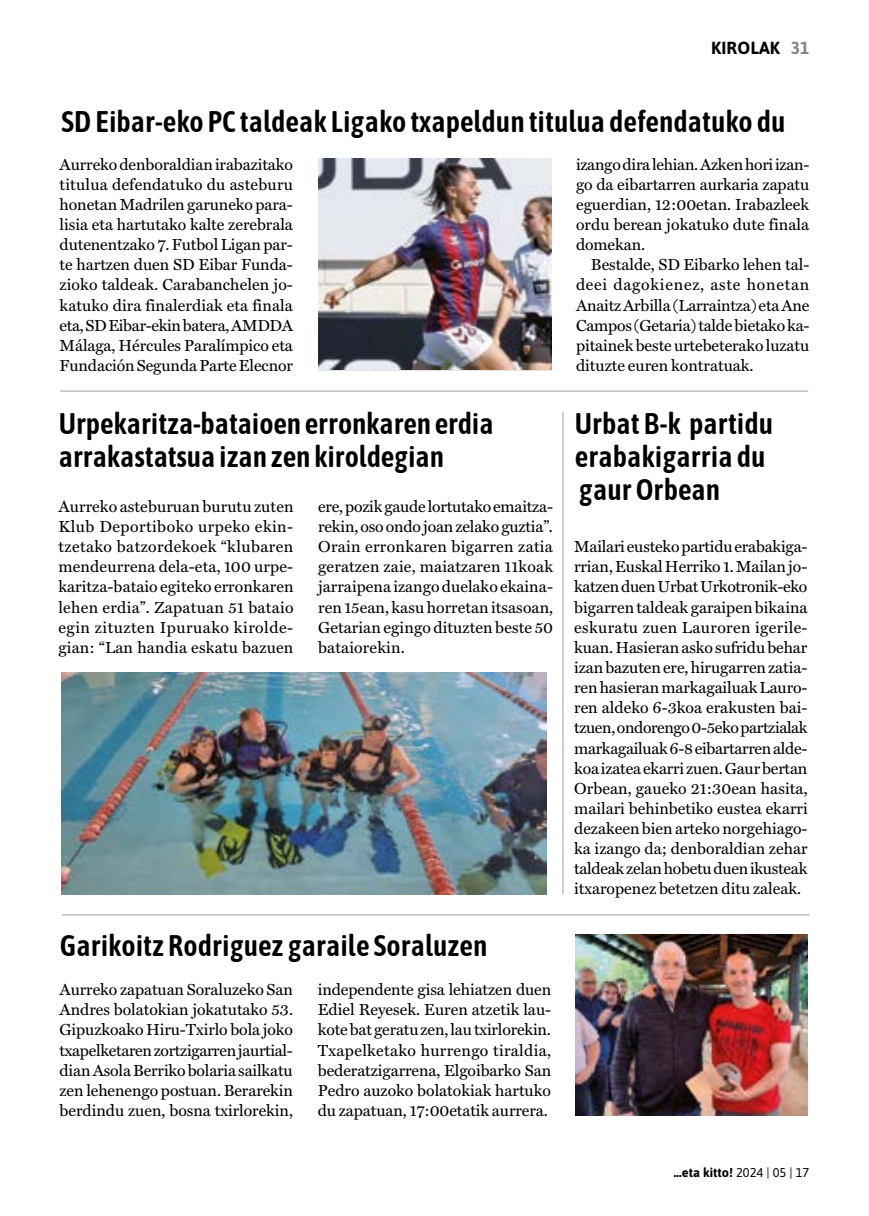
<style>
.page{position:relative;width:869px;height:1216px;background:#fff}
.page>*{position:absolute;margin:0;border:0;box-sizing:border-box;transform-origin:0 0}
.t1{font:600 29.75px/33.2px "Asap Condensed";color:#000}
.t2{font:700 17.5px "Asap";letter-spacing:.01em;color:#000}
.t3{font:16.1px/20.1px "Miller Text Roman";color:#000;text-align:justify}
.t4{font:700 12.78px "Asap";color:#000}
.s1{color:#878787}
.s2{font-weight:400}
</style>
<div class="page">
<hr style="left:61px;top:390px;width:746px;height:1px;background:#9d9d9c">
<hr style="left:562px;top:412px;width:1px;height:482px;background:#9d9d9c">
<img style="left:61px;top:673px;width:485px;height:221px">
<img style="left:318px;top:159px;width:233px;height:211px">
<hr style="left:62px;top:914px;width:746px;height:1px;background:#9d9d9c">
<img style="left:575px;top:934px;width:232px;height:181px">
<p class="t2" style="left:710px;top:36px;width:100px">KIROLAK <span class="s1">31</span></p>
<h1 class="t1" style="left:61px;top:104px;width:725px">SD Eibar-eko PC taldeak Ligako txapeldun titulua defendatuko du</h1>
<p class="t3" style="left:60px;top:154px;width:235px">Aurreko denboraldian irabazitako titulua defendatuko du asteburu honetan Madrilen garuneko para&shy;lisia eta hartutako kalte zerebrala dutenentzako 7. Futbol Ligan par&shy;te hartzen duen SD Eibar Funda&shy;zioko taldeak. Carabanchelen jo&shy;katuko dira finalerdiak eta finala eta, SD Eibar-ekin batera, AMDDA Málaga, Hércules Paralímpico eta Fundación Segunda Parte Elecnor</p>
<p class="t3" style="left:575px;top:154px;width:235px">izango dira lehian. Azken hori izan&shy;go da eibartarren aurkaria zapatu eguerdian, 12:00etan. Irabazleek ordu berean jokatuko dute finala domekan.</p>
<p class="t3" style="left:575px;top:254px;width:235px;text-indent:15px">Bestalde, SD Eibarko lehen tal&shy;deei dagokienez, aste honetan Anaitz Arbilla (Larraintza) eta Ane Campos (Getaria) talde bietako ka&shy;pitainek beste urtebeterako luzatu dituzte euren kontratuak.</p>
<h1 class="t1" style="left:59px;top:405px;width:436px">Urpekaritza-bataioen erronkaren erdia arrakastatsua izan zen kiroldegian</h1>
<p class="t3" style="left:58px;top:496px;width:236px">Aurreko asteburuan burutu zuten Klub Deportiboko urpeko ekin&shy;tzetako batzordekoek “klubaren mendeurrena dela-eta, 100 urpe&shy;karitza-bataio egiteko erronkaren lehen erdia”. Zapatuan 51 bataio egin zituzten Ipuruako kirolde&shy;gian: “Lan handia eskatu bazuen</p>
<p class="t3" style="left:318px;top:496px;width:236px">ere, pozik gaude lortutako emaitza&shy;rekin, oso ondo joan zelako guztia”.<br>Orain erronkaren bigarren zatia geratzen zaie, maiatzaren 11koak jarraipena izango duelako ekaina&shy;ren 15ean, kasu horretan itsasoan, Getarian egingo dituzten beste 50 bataiorekin.</p>
<h1 class="t1" style="left:60px;top:928px;width:428px">Garikoitz Rodriguez garaile Soraluzen</h1>
<p class="t3" style="left:60px;top:979px;width:235px">Aurreko zapatuan Soraluzeko San Andres bolatokian jokatutako 53.<br>Gipuzkoako Hiru-Txirlo bola joko txapelketaren zortzigarren jaurtial&shy;dian Asola Berriko bolaria sailkatu zen lehenengo postuan. Berarekin berdindu zuen, bosna txirlorekin,</p>
<p class="t3" style="left:317px;top:979px;width:235px">independente gisa lehiatzen duen Ediel Reyesek. Euren atzetik lau&shy;kote bat geratu zen, lau txirlorekin.<br>Txapelketako hurrengo tiraldia, bederatzigarrena, Elgoibarko San Pedro auzoko bolatokiak hartuko du zapatuan, 17:00etatik aurrera.</p>
<h1 class="t1" style="left:574px;top:405px;width:200px">Urbat B-k partidu erabakigarria du gaur Orbean</h1>
<p class="t3" style="left:574px;top:536px;width:235px">Mailari eusteko partidu erabakiga&shy;rrian, Euskal Herriko 1. Mailan jo&shy;katzen duen Urbat Urkotronik-eko bigarren taldeak garaipen bikaina eskuratu zuen Lauroren igerile&shy;kuan. Hasieran asko sufridu behar izan bazuten ere, hirugarren zatia&shy;ren hasieran markagailuak Lauro&shy;ren aldeko 6-3koa erakusten bai&shy;tzuen, ondorengo 0-5eko partzialak markagailuak 6-8 eibartarren alde&shy;koa izatea ekarri zuen. Gaur bertan Orbean, gaueko 21:30ean hasita, mailari behinbetiko eustea ekarri dezakeen bien arteko norgehiago&shy;ka izango da; denboraldian zehar taldeak zelan hobetu duen ikusteak itxaropenez betetzen ditu zaleak.</p>
<p class="t4" style="left:673px;top:1162px;width:137px">…eta kitto! <span class="s2">2024 | 05 | 17</span></p>
</div>
